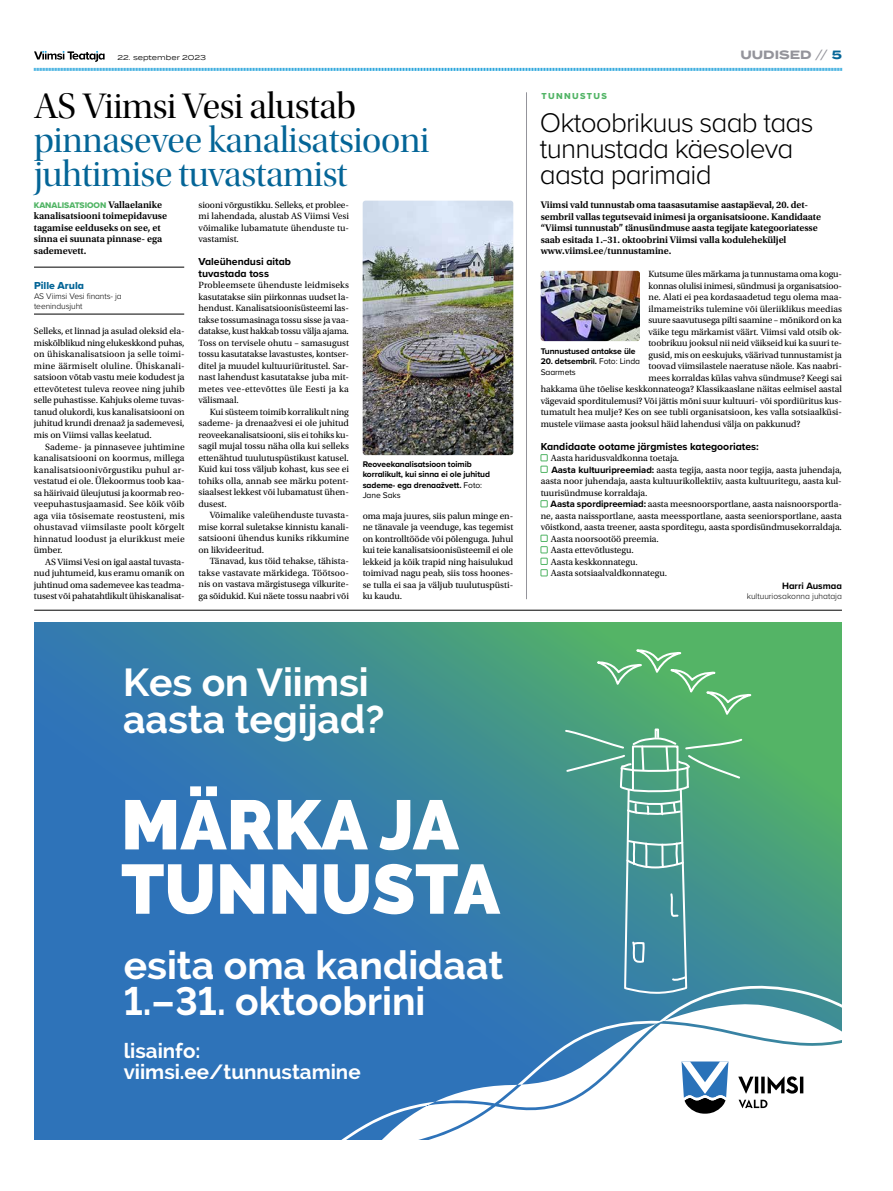
<style>
.page{position:relative;width:893px;height:1191px;background:#fff}
.page>*{position:absolute;margin:0;border:0;box-sizing:border-box;transform-origin:0 0}
.t1{font:900 69.7px/64.3px "Raleway";color:#fff}
.t2{font:700 39.2px/36.2px "Raleway";color:#fff}
.t3{font:37px/34px "Utopia Std Disp";letter-spacing:-.01em;color:#046597}
.t4{font:37px "Utopia Std Disp";letter-spacing:-.01em;color:#000}
.t5{font:300 28px/26px "Proxima Nova";letter-spacing:-.03em;color:#000}
.t6{font:700 20.6px/21.4px "Raleway";color:#fff}
.t7{font:700 12px "Termina";color:#94949b}
.t8{font:700 10.5px/11.5px "Proxima Nova";color:#000}
.t9{font:10.5px "Proxima Nova Extrabld";color:#046597}
.t10{font:600 10px/11.5px "Utopia Std";letter-spacing:-.01em;color:#000}
.t11{font:9.5px/11.5px "Utopia Std";letter-spacing:-.005em;color:#000;text-align:justify}
.t12{font:700 9.5px "Proxima Nova";color:#000}
.t13{font:9px "Proxima Nova Extrabld";letter-spacing:.15em;color:#51b465}
.t14{font:700 8.5px/10.5px "Proxima Nova";letter-spacing:-.01em;color:#000}
.t15{font:300 8.5px/10px "Proxima Nova";letter-spacing:-.01em;color:#000}
.t16{font:8.5px/10.5px "Proxima Nova";letter-spacing:-.01em;color:#000}
.t17{font:8.5px "Proxima Nova Extrabld";letter-spacing:-.005em;color:#51b465}
.t18{font:7px "Termina";color:#000}
.s1{font-size:7.1px}
.s2{font-weight:400}
.s3{color:#046597}
.s4{font-family:"Utopia Std";font-weight:600;font-size:10px;color:#000}
.s5{font-family:"Proxima Nova";font-weight:700}
.s6{font-weight:700}
</style>
<div class="page">
<svg style="left:34px;top:51px;width:808px;height:20px"></svg>
<hr style="left:34px;top:267px;width:150px;height:1px;background:#000">
<hr style="left:34px;top:314px;width:150px;height:1px;background:#000">
<img style="left:363px;top:201px;width:150px;height:254px">
<svg style="left:34px;top:622px;width:808px;height:518px;background:#3781a5"></svg>
<svg style="left:339px;top:984px;width:503px;height:156px;fill:#2f74b9"></svg>
<svg style="left:564px;top:728px;width:239px;height:407px"></svg>
<svg style="left:595px;top:648px;width:157px;height:66px;background:#60b775"></svg>
<hr style="left:526px;top:92px;width:1px;height:507px;background:#94949b">
<div style="left:541px;top:454px;width:6px;height:7px;border:1px solid #51b465"></div>
<div style="left:541px;top:466px;width:6px;height:7px;border:1px solid #51b465"></div>
<div style="left:541px;top:500px;width:6px;height:7px;border:1px solid #51b465"></div>
<div style="left:541px;top:535px;width:6px;height:7px;border:1px solid #51b465"></div>
<div style="left:541px;top:546px;width:6px;height:7px;border:1px solid #51b465"></div>
<div style="left:541px;top:558px;width:6px;height:7px;border:1px solid #51b465"></div>
<div style="left:541px;top:569px;width:6px;height:7px;border:1px solid #51b465"></div>
<img style="left:541px;top:271px;width:99px;height:70px">
<hr style="left:34px;top:610px;width:808px;height:1px;background:#000">
<p class="t18" style="left:118px;top:52px;width:90px">22. september <span class="s1">2023</span></p>
<p class="t7" style="left:740px;top:46px;width:103px">UUDISED <span class="s2">//</span> <span class="s3">5</span></p>
<h3 class="t4" style="left:34px;top:86px;width:324px">AS Viimsi Vesi alustab</h3>
<h3 class="t3" style="left:34px;top:123px;width:397px">pinnasevee kanalisatsiooni juhtimise tuvastamist</h3>
<p class="t17" style="left:34px;top:199px;width:130px">KANALISATSIOON <span class="s4">Vallaelanike</span></p>
<p class="t10" style="left:34px;top:210px;width:135px">kanalisatsiooni toimepidavuse tagamise eelduseks on see, et sinna ei suunata pinnase- ega sademevett.</p>
<p class="t13" style="left:541px;top:89px;width:67px">TUNNUSTUS</p>
<h3 class="t5" style="left:540px;top:108px;width:275px">Oktoobrikuus saab taas tunnustada käesoleva aasta parimaid</h3>
<p class="t11" style="left:199px;top:199px;width:152px">siooni võrgustikku. Selleks, et problee&shy;mi lahendada, alustab AS Viimsi Vesi võimalike lubamatute ühenduste tu&shy;vastamist.</p>
<p class="t8" style="left:199px;top:255px;width:94px">Valeühendusi aitab tuvastada toss</p>
<p class="t11" style="left:199px;top:279px;width:152px">Probleemsete ühenduste leidmiseks kasutatakse siin piirkonnas uudset la&shy;hendust. Kanalisatsioonisüsteemi las&shy;takse tossumasinaga tossu sisse ja vaa&shy;datakse, kust hakkab tossu välja ajama.<br>Toss on tervisele ohutu – samasugust tossu kasutatakse lavastustes, kontser&shy;ditel ja muudel kultuuriüritustel. Sar&shy;nast lahendust kasutatakse juba mit&shy;metes vee-ettevõttes üle Eesti ja ka välismaal.</p>
<p class="t11" style="left:199px;top:406px;width:152px;text-indent:11px">Kui süsteem toimib korralikult ning sademe- ja drenaažvesi ei ole juhitud reoveekanalisatsiooni, siis ei tohiks ku&shy;sagil mujal tossu näha olla kui selleks ettenähtud tuulutuspüstikust katusel.<br>Kuid kui toss väljub kohast, kus see ei tohiks olla, annab see märku potent&shy;siaalsest lekkest või lubamatust ühen&shy;dusest.</p>
<p class="t11" style="left:199px;top:509px;width:152px;text-indent:11px">Võimalike valeühenduste tuvasta&shy;mise korral suletakse kinnistu kanali&shy;satsiooni ühendus kuniks rikkumine on likvideeritud.</p>
<p class="t11" style="left:199px;top:555px;width:152px;text-indent:11px">Tänavad, kus töid tehakse, tähista&shy;takse vastavate märkidega. Töötsoo&shy;nis on vastava märgistusega vilkurite&shy;ga sõidukid. Kui näete tossu naabri või</p>
<p class="t10" style="left:541px;top:199px;width:282px">Viimsi vald tunnustab oma taasasutamise aastapäeval, 20. det&shy;sembril vallas tegutsevaid inimesi ja organisatsioone. Kandidaate “Viimsi tunnustab” tänusündmuse aasta tegijate kategooriatesse saab esitada 1.–31. oktoobrini Viimsi valla koduleheküljel www.viimsi.ee/tunnustamine.</p>
<p class="t11" style="left:648px;top:268px;width:195px">Kutsume üles märkama ja tunnustama oma kogu-</p>
<p class="t11" style="left:648px;top:280px;width:195px">konnas olulisi inimesi, sündmusi ja organisatsioo-</p>
<p class="t11" style="left:648px;top:291px;width:195px">ne. Alati ei pea kordasaadetud tegu olema maa-</p>
<p class="t11" style="left:648px;top:303px;width:195px">ilmameistriks tulemine või üleriiklikus meedias</p>
<p class="t11" style="left:648px;top:314px;width:195px">suure saavutusega pilti saamine – mõnikord on ka</p>
<p class="t11" style="left:648px;top:326px;width:195px">väike tegu märkamist väärt. Viimsi vald otsib ok-</p>
<p class="t11" style="left:648px;top:337px;width:195px">toobrikuu jooksul nii neid väikseid kui ka suuri te-</p>
<p class="t11" style="left:649px;top:349px;width:195px">gusid, mis on eeskujuks, väärivad tunnustamist ja</p>
<p class="t11" style="left:649px;top:360px;width:195px">toovad viimsilastele naeratuse näole. Kas naabri-</p>
<p class="t11" style="left:649px;top:372px;width:195px">mees korraldas külas vahva sündmuse? Keegi sai</p>
<p class="t11" style="left:541px;top:383px;width:303px">hakkama ühe tõelise keskkonnateoga? Klassikaaslane näitas eelmisel aastal</p>
<p class="t11" style="left:541px;top:395px;width:303px">vägevaid sporditulemusi? Või jättis mõni suur kultuuri- või spordiüritus kus-</p>
<p class="t11" style="left:541px;top:406px;width:303px">tumatult hea mulje? Kes on see tubli organisatsioon, kes valla sotsiaalküsi-</p>
<p class="t11" style="left:541px;top:418px;width:261px">mustele viimase aasta jooksul häid lahendusi välja on pakkunud?</p>
<p class="t8" style="left:541px;top:440px;width:220px">Kandidaate ootame järgmistes kategooriates:</p>
<p class="t11" style="left:551px;top:452px;width:130px">Aasta haridusvaldkonna toetaja.</p>
<p class="t11" style="left:551px;top:464px;width:292px"><span class="s5">Aasta kultuuripreemiad:</span> aasta tegija, aasta noor tegija, aasta juhendaja,</p>
<p class="t11" style="left:541px;top:475px;width:303px">aasta noor juhendaja, aasta kultuurikollektiiv, aasta kultuuritegu, aasta kul-</p>
<p class="t11" style="left:541px;top:487px;width:108px">tuurisündmuse korraldaja.</p>
<p class="t11" style="left:551px;top:498px;width:293px"><span class="s5">Aasta spordipreemiad:</span> aasta meesnoorsportlane, aasta naisnoorsportla-</p>
<p class="t11" style="left:541px;top:510px;width:303px">ne, aasta naissportlane, aasta meessportlane, aasta seeniorsportlane, aasta</p>
<p class="t11" style="left:541px;top:521px;width:303px">võistkond, aasta treener, aasta sporditegu, aasta spordisündmusekorraldaja.</p>
<p class="t11" style="left:551px;top:533px;width:109px">Aasta noorsootöö preemia.</p>
<p class="t11" style="left:551px;top:544px;width:85px">Aasta ettevõtlustegu.</p>
<p class="t11" style="left:551px;top:556px;width:88px">Aasta keskkonnategu.</p>
<p class="t11" style="left:551px;top:567px;width:118px">Aasta sotsiaalvaldkonnategu.</p>
<p class="t12" style="left:782px;top:579px;width:61px">Harri Ausmaa</p>
<p class="t15" style="left:747px;top:591px;width:97px">kultuuriosakonna juhataja</p>
<p class="t9" style="left:34px;top:278px;width:52px">Pille Arula</p>
<p class="t15" style="left:34px;top:291px;width:89px">AS Viimsi Vesi finants- ja teenindusjuht</p>
<p class="t11" style="left:34px;top:326px;width:152px">Selleks, et linnad ja asulad oleksid ela&shy;miskõlblikud ning elukeskkond puhas, on ühiskanalisatsioon ja selle toimi&shy;mine äärmiselt oluline. Ühiskanali&shy;satsioon võtab vastu meie kodudest ja ettevõtetest tuleva reovee ning juhib selle puhastisse. Kahjuks oleme tuvas&shy;tanud olukordi, kus kanalisatsiooni on juhitud krundi drenaaž ja sademevesi, mis on Viimsi vallas keelatud.</p>
<p class="t11" style="left:34px;top:441px;width:152px;text-indent:11px">Sademe- ja pinnasevee juhtimine kanalisatsiooni on koormus, millega kanalisatsioonivõrgustiku puhul ar&shy;vestatud ei ole. Ülekoormus toob kaa&shy;sa häirivaid üleujutusi ja koormab reo&shy;veepuhastusjaamasid. See kõik võib aga viia tõsisemate reostusteni, mis ohustavad viimsilaste poolt kõrgelt hinnatud loodust ja elurikkust meie ümber.</p>
<p class="t11" style="left:34px;top:556px;width:152px;text-indent:11px">AS Viimsi Vesi on igal aastal tuvasta&shy;nud juhtumeid, kus eramu omanik on juhtinud oma sademevee kas teadma&shy;tusest või pahatahtlikult ühiskanalisat-</p>
<p class="t14" style="left:541px;top:345px;width:96px">Tunnustused antakse üle</p>
<p class="t16" style="left:541px;top:356px;width:101px"><span class="s6">20. detsembril.</span> Foto: Linda<br>Saarmets</p>
<p class="t14" style="left:363px;top:458px;width:129px">Reoveekanalisatsioon toimib korralikult, kui sinna ei ole juhitud sademe- ega drenaažvett. <span class="s2">Foto:<br>Jane Saks</span></p>
<p class="t11" style="left:363px;top:510px;width:152px">oma maja juures, siis palun minge en&shy;ne tänavale ja veenduge, kas tegemist on kontrolltööde või põlenguga. Juhul kui teie kanalisatsioonisüsteemil ei ole lekkeid ja kõik trapid ning haisulukud toimivad nagu peab, siis toss hoones&shy;se tulla ei saa ja väljub tuulutuspüsti&shy;ku kaudu.</p>
<h2 class="t2" style="left:123px;top:664px;width:263px">Kes on Viimsi aasta tegijad?</h2>
<h1 class="t1" style="left:121px;top:793px;width:381px">MÄRKA JA<br>TUNNUSTA</h1>
<h2 class="t2" style="left:124px;top:946px;width:381px">esita oma kandidaat<br>1.–31. oktoobrini</h2>
<h3 class="t6" style="left:124px;top:1039px;width:238px">lisainfo: viimsi.ee/tunnustamine</h3>
</div>
